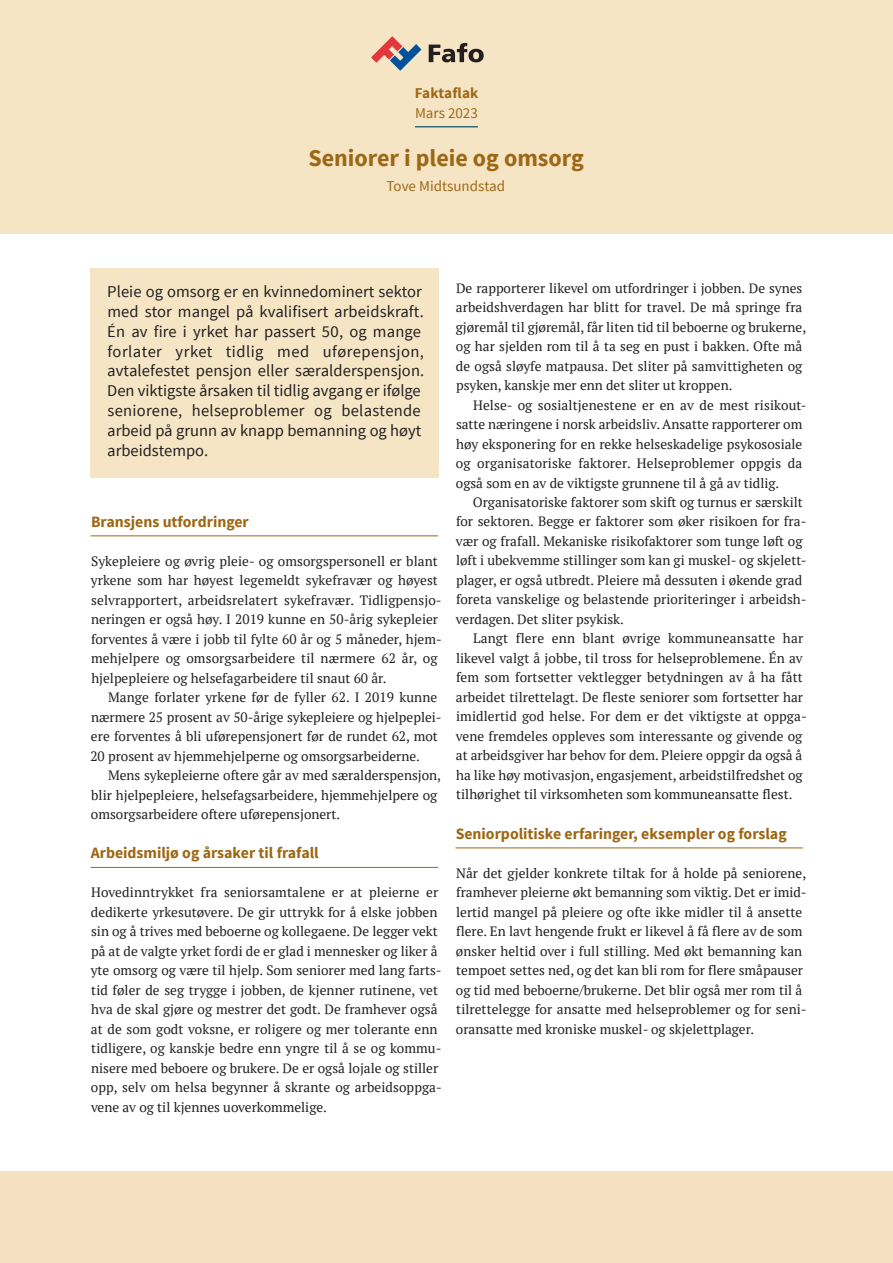
<style>
.page{position:relative;width:893px;height:1263px;background:#fff}
.page>*{position:absolute;margin:0;border:0;box-sizing:border-box;transform-origin:0 0}
.t1{font:700 24px "Source Sans Pro";color:#9d6816}
.t2{font:16.5px/19.8px "Source Sans Pro";letter-spacing:.005em;color:#231f20}
.t3{font:700 15.75px "Source Sans Pro";color:#9d6816}
.t4{font:15px "Source Sans Pro";color:#9d6816}
.t5{font:700 15px "Source Sans Pro";letter-spacing:.01em;color:#9d6816}
.t6{font:13.5px/19.5px "PT Serif";color:#231f20}
</style>
<div class="page">
<div style="left:0;top:0;width:893px;height:234px;background:#f6e5c5"></div>
<svg style="left:371px;top:36px;width:50px;height:35px"></svg>
<svg style="left:429px;top:43px;width:55px;height:19px"></svg>
<div style="left:0;top:1171px;width:893px;height:92px;background:#f5e1bf"></div>
<hr style="left:415px;top:126px;width:63px;height:1px;background:#326c79">
<hr style="left:91px;top:535px;width:347px;height:1px;background:#9d6816">
<hr style="left:91px;top:867px;width:347px;height:1px;background:#9d6816">
<hr style="left:455px;top:847px;width:348px;height:1px;background:#9d6816">
<div style="left:90px;top:268px;width:349px;height:209px;background:#f6e5c5"></div>
<p class="t5" style="left:415px;top:87px;width:65px">Faktaflak</p>
<p class="t4" style="left:415px;top:105px;width:64px">Mars 2023</p>
<h1 class="t1" style="left:308px;top:148px;width:277px">Seniorer i pleie og omsorg</h1>
<p class="t4" style="left:387px;top:179px;width:120px">Tove Midtsundstad</p>
<p class="t2" style="left:107px;top:282px;width:319px">Pleie og omsorg er en kvinnedominert sektor med stor mangel på kvalifisert arbeidskraft.<br>Én av fire i yrket har passert 50, og mange forlater yrket tidlig med uførepensjon, avtalefestet pensjon eller særalderspensjon.<br>Den viktigste årsaken til tidlig avgang er ifølge seniorene, helseproblemer og belastende arbeid på grunn av knapp bemanning og høyt arbeidstempo.</p>
<p class="t3" style="left:91px;top:515px;width:159px">Bransjens utfordringer</p>
<p class="t6" style="left:91px;top:551px;width:352px">Sykepleiere og øvrig pleie- og omsorgspersonell er blant yrkene som har høyest legemeldt sykefravær og høyest selvrapportert, arbeidsrelatert sykefravær. Tidligpensjo&shy;neringen er også høy. I 2019 kunne en 50-årig sykepleier forventes å være i jobb til fylte 60 år og 5 måneder, hjem&shy;mehjelpere og omsorgsarbeidere til nærmere 62 år, og hjelpepleiere og helsefagarbeidere til snaut 60 år.</p>
<p class="t6" style="left:90px;top:688px;width:353px;text-indent:18px">Mange forlater yrkene før de fyller 62. I 2019 kunne nærmere 25 prosent av 50-årige sykepleiere og hjelpeplei&shy;ere forventes å bli uførepensjonert før de rundet 62, mot 20 prosent av hjemmehjelperne og omsorgsarbeiderne.</p>
<p class="t6" style="left:91px;top:766px;width:352px;text-indent:17px">Mens sykepleierne oftere går av med særalderspensjon, blir hjelpepleiere, helsefagsarbeidere, hjemmehjelpere og omsorgsarbeidere oftere uførepensjonert.</p>
<p class="t3" style="left:91px;top:846px;width:230px">Arbeidsmiljø og årsaker til frafall</p>
<p class="t6" style="left:91px;top:883px;width:353px">Hovedinntrykket fra seniorsamtalene er at pleierne er dedikerte yrkesutøvere. De gir uttrykk for å elske jobben sin og å trives med beboerne og kollegaene. De legger vekt på at de valgte yrket fordi de er glad i mennesker og liker å yte omsorg og være til hjelp. Som seniorer med lang farts&shy;tid føler de seg trygge i jobben, de kjenner rutinene, vet hva de skal gjøre og mestrer det godt. De framhever også at de som godt voksne, er roligere og mer tolerante enn tidligere, og kanskje bedre enn yngre til å se og kommu&shy;nisere med beboere og brukere. De er også lojale og stiller opp, selv om helsa begynner å skrante og arbeidsoppga&shy;vene av og til kjennes uoverkommelige.</p>
<p class="t6" style="left:456px;top:278px;width:352px">De rapporterer likevel om utfordringer i jobben. De synes arbeidshverdagen har blitt for travel. De må springe fra gjøremål til gjøremål, får liten tid til beboerne og brukerne, og har sjelden rom til å ta seg en pust i bakken. Ofte må de også sløyfe matpausa. Det sliter på samvittigheten og psyken, kanskje mer enn det sliter ut kroppen.</p>
<p class="t6" style="left:456px;top:395px;width:352px;text-indent:17px">Helse- og sosialtjenestene er en av de mest risikout&shy;satte næringene i norsk arbeidsliv. Ansatte rapporterer om høy eksponering for en rekke helseskadelige psykososiale og organisatoriske faktorer. Helseproblemer oppgis da også som en av de viktigste grunnene til å gå av tidlig.</p>
<p class="t6" style="left:456px;top:493px;width:352px;text-indent:17px">Organisatoriske faktorer som skift og turnus er særskilt for sektoren. Begge er faktorer som øker risikoen for fra&shy;vær og frafall. Mekaniske risikofaktorer som tunge løft og løft i ubekvemme stillinger som kan gi muskel- og skjelett&shy;plager, er også utbredt. Pleiere må dessuten i økende grad foreta vanskelige og belastende prioriteringer i arbeidsh&shy;verdagen. Det sliter psykisk.</p>
<p class="t6" style="left:456px;top:629px;width:352px;text-indent:17px">Langt flere enn blant øvrige kommuneansatte har likevel valgt å jobbe, til tross for helseproblemene. Én av fem som fortsetter vektlegger betydningen av å ha fått arbeidet tilrettelagt. De fleste seniorer som fortsetter har imidlertid god helse. For dem er det viktigste at oppga&shy;vene fremdeles oppleves som interessante og givende og at arbeidsgiver har behov for dem. Pleiere oppgir da også å ha like høy motivasjon, engasjement, arbeidstilfredshet og tilhørighet til virksomheten som kommuneansatte flest.</p>
<p class="t3" style="left:456px;top:827px;width:333px">Seniorpolitiske erfaringer, eksempler og forslag</p>
<p class="t6" style="left:456px;top:863px;width:352px">Når det gjelder konkrete tiltak for å holde på seniorene, framhever pleierne økt bemanning som viktig. Det er imid&shy;lertid mangel på pleiere og ofte ikke midler til å ansette flere. En lavt hengende frukt er likevel å få flere av de som ønsker heltid over i full stilling. Med økt bemanning kan tempoet settes ned, og det kan bli rom for flere småpauser og tid med beboerne/brukerne. Det blir også mer rom til å tilrettelegge for ansatte med helseproblemer og for seni&shy;oransatte med kroniske muskel- og skjelettplager.</p>
</div>
